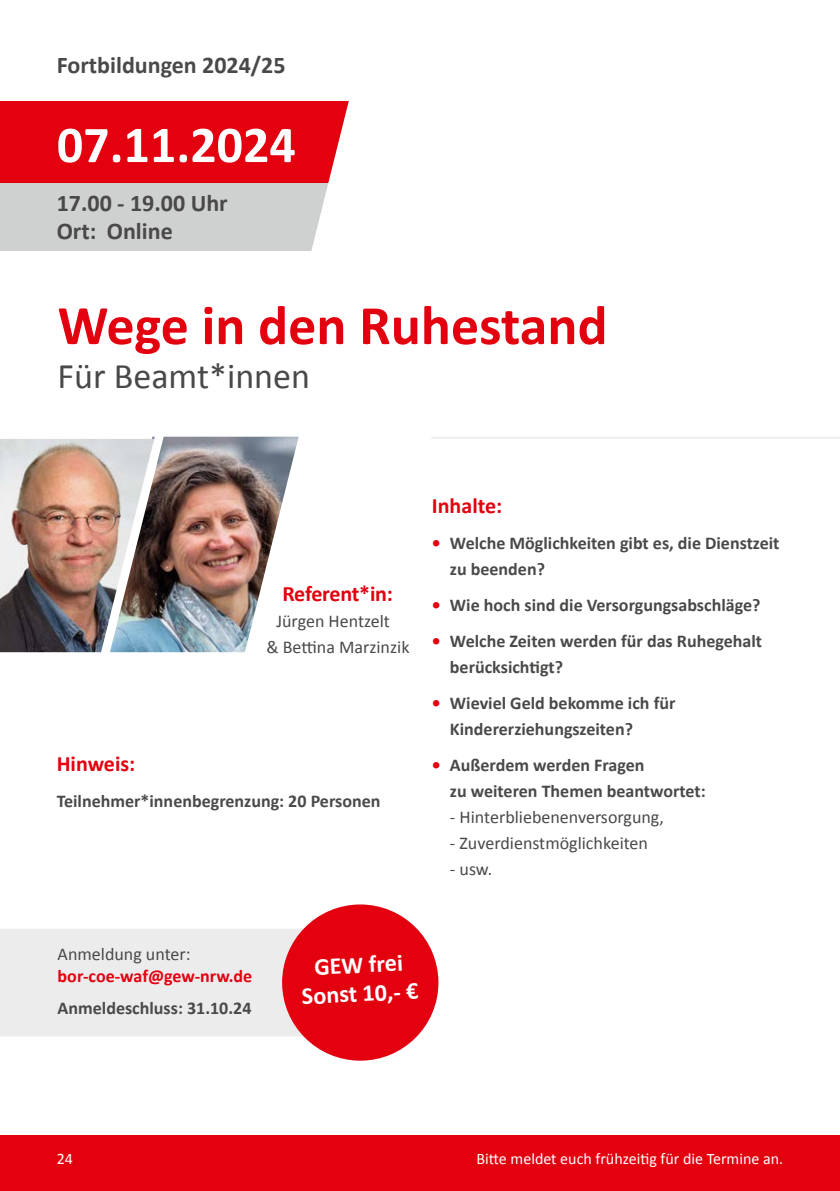
<style>
.page{position:relative;width:840px;height:1191px;background:#fff}
.page>*{position:absolute;margin:0;border:0;box-sizing:border-box;transform-origin:0 0}
.t1{font:700 56px "Calibri";color:#e3000f}
.t2{font:700 52px "Calibri";color:#fff}
.t3{font:36px "Calibri";color:#494948}
.t4{font:700 24.2px/28.6px "Calibri";color:#fff;text-align:center}
.t5{font:700 24px/28px "Calibri";color:#494948}
.t6{font:700 22px "Calibri";letter-spacing:-.01em;color:#e3000f}
.t7{font:700 18px/26px "Calibri";color:#494948}
.t8{font:18px/26px "Calibri";color:#494948;text-align:center}
.t9{font:700 18px "Calibri";color:#e3000f}
.t10{font:16px "Calibri";color:#fff}
.s1{color:#e3000f}
</style>
<div class="page">
<img style="left:182px;top:437px;width:55px;height:215px">
<img style="left:0;top:439px;width:89px;height:213px">
<img style="left:89px;top:436px;width:93px;height:217px">
<img style="left:237px;top:436px;width:62px;height:217px">
<div style="left:0;top:1135px;width:839px;height:56px;background:#e3000f"></div>
<div style="left:0;top:183px;width:366px;height:68px;background:#cfd0d0"></div>
<div style="left:0;top:102px;width:367px;height:81px;background:#e3000f"></div>
<svg style="left:300px;top:101px;width:67px;height:150px;fill:#fff"></svg>
<div style="left:0;top:929px;width:303px;height:107px;background:#ececed"></div>
<div style="left:282px;top:904px;width:156px;height:156px;background:#e3000f;border-radius:50%"></div>
<hr style="left:431px;top:437px;width:408px;height:2px;background:#ececed">
<h3 class="t5" style="left:57px;top:50px;width:230px">Fortbildungen 2024/25</h3>
<h2 class="t2" style="left:57px;top:108px;width:240px">07.11.2024</h2>
<h3 class="t5" style="left:57px;top:188px;width:172px">17.00 - 19.00 Uhr<br>Ort: Online</h3>
<h1 class="t1" style="left:58px;top:286px;width:551px">Wege in den Ruhestand</h1>
<h3 class="t3" style="left:58px;top:351px;width:254px">Für Beamt*innen</h3>
<p class="t6" style="left:282px;top:578px;width:112px">Referent*in:</p>
<p class="t8" style="left:266px;top:607px;width:144px">Jürgen Hentzelt<br>&amp; Bettina Marzinzik</p>
<p class="t6" style="left:57px;top:748px;width:80px">Hinweis:</p>
<p class="t7" style="left:57px;top:787px;width:325px">Teilnehmer*innenbegrenzung: 20 Personen</p>
<p class="t6" style="left:431px;top:490px;width:72px">Inhalte:</p>
<p class="t7" style="left:449px;top:529px;width:331px;text-indent:-18px"><span class="s1">•</span> Welche Möglichkeiten gibt es, die Dienstzeit zu beenden?</p>
<p class="t7" style="left:431px;top:591px;width:330px"><span class="s1">•</span> Wie hoch sind die Versorgungsabschläge?</p>
<p class="t7" style="left:449px;top:627px;width:313px;text-indent:-18px"><span class="s1">•</span> Welche Zeiten werden für das Ruhegehalt berücksichtigt?</p>
<p class="t7" style="left:449px;top:689px;width:227px;text-indent:-18px"><span class="s1">•</span> Wieviel Geld bekomme ich für<br>Kindererziehungszeiten?</p>
<p class="t7" style="left:449px;top:751px;width:257px;text-indent:-18px"><span class="s1">•</span> Außerdem werden Fragen<br>zu weiteren Themen beantwortet:</p>
<p class="t8" style="left:449px;top:803px;width:215px">- Hinterbliebenenversorgung,</p>
<p class="t8" style="left:449px;top:829px;width:199px">- Zuverdienstmöglichkeiten</p>
<p class="t8" style="left:449px;top:855px;width:44px">- usw.</p>
<p class="t8" style="left:58px;top:941px;width:134px">Anmeldung unter:</p>
<p class="t9" style="left:58px;top:963px;width:196px">bor-coe-waf@gew-nrw.de</p>
<p class="t7" style="left:58px;top:994px;width:195px">Anmeldeschluss: 31.10.24</p>
<h3 class="t4" style="left:299px;top:952px;width:118px;rotate:-3deg">GEW frei<br>Sonst 10,- €</h3>
<p class="t10" style="left:57px;top:1147px;width:18px">24</p>
<p class="t10" style="left:476px;top:1147px;width:308px">Bitte meldet euch frühzeitig für die Termine an.</p>
</div>
